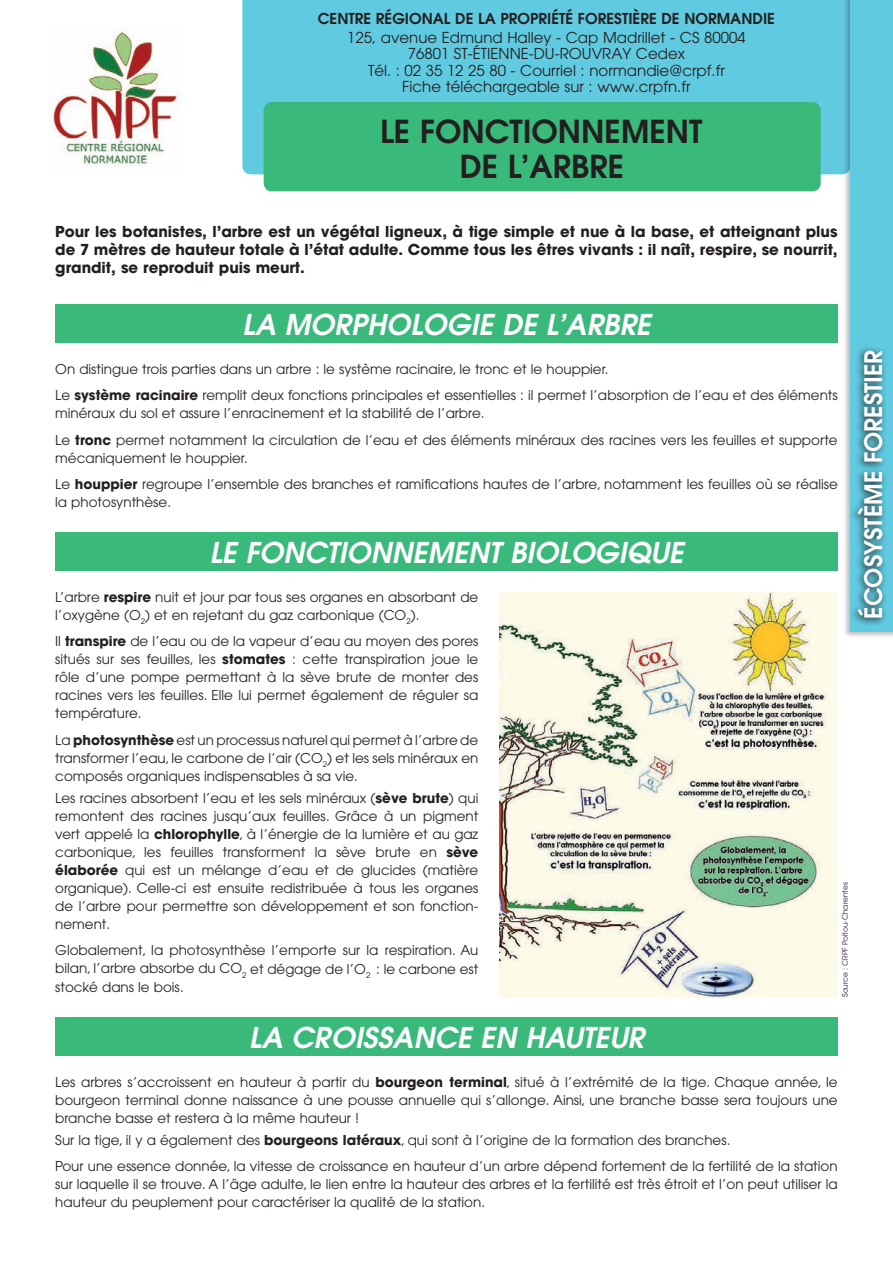
<style>
.page{position:relative;width:893px;height:1263px;background:#fff}
.page>*{position:absolute;margin:0;border:0;box-sizing:border-box;transform-origin:0 0}
.Titre{font:600 31.5px/34.5px "Avant Garde";color:#231f20;text-align:center}
.TEXTE_TEXTE{font:italic 600 28.5px "Avant Garde";color:#fff}
.Titre-2{font:600 24px "Avant Garde";color:#fff}
.TEXTE_TEXTE-2{font:700 15px/18px "Avant Garde";color:#231f20;text-align:justify}
.t1{font:15px/16.5px "Avant Garde";color:#231f20;text-align:center}
.t2{font:600 15px "Avant Garde";color:#231f20}
.TEXTE_TEXTE-3{font:13.5px/18px "Avant Garde";color:#231f20;text-align:justify}
.t3{font:7.5px "Avant Garde";color:#231f20}
.s1{font-weight:700}
</style>
<div class="page">
<div style="left:242px;top:0;width:600px;height:174px;background:#60cae1"></div>
<div style="left:264px;top:102px;width:557px;height:89px;background:#39b97a;border-radius:9px"></div>
<div style="left:842px;top:0;width:51px;height:638px;background:#231f20;opacity:.3"></div>
<div style="left:850px;top:0;width:43px;height:631px;background:#60cae1"></div>
<svg style="left:849px;top:345px;width:36px;height:280px"></svg>
<div style="left:55px;top:304px;width:783px;height:38px;background:#39b97a"></div>
<img style="left:52px;top:29px;width:126px;height:138px">
<div style="left:55px;top:532px;width:783px;height:38px;background:#39b97a"></div>
<div style="left:55px;top:1017px;width:783px;height:38px;background:#39b97a"></div>
<img style="left:500px;top:592px;width:338px;height:405px">
<p class="t2" style="left:318px;top:9px;width:459px">CENTRE RÉGIONAL DE LA PROPRIÉTÉ FORESTIÈRE DE NORMANDIE</p>
<p class="t1" style="left:347px;top:29px;width:400px">125, avenue Edmund Halley - Cap Madrillet - CS 80004<br>76801 ST-ÉTIENNE-DU-ROUVRAY Cedex<br>Tél. : 02 35 12 25 80 - Courriel : normandie@crpf.fr Fiche téléchargeable sur : www.crpfn.fr</p>
<p class="Titre" style="left:380px;top:114px;width:324px">LE FONCTIONNEMENT<br>DE L’ARBRE</p>
<p class="TEXTE_TEXTE-2" style="left:55px;top:223px;width:784px">Pour les botanistes, l’arbre est un végétal ligneux, à tige simple et nue à la base, et atteignant plus de 7 mètres de hauteur totale à l’état adulte. Comme tous les êtres vivants : il naît, respire, se nourrit, grandit, se reproduit puis meurt.</p>
<p class="TEXTE_TEXTE" style="left:242px;top:306px;width:410px">LA MORPHOLOGIE DE L’ARBRE</p>
<p class="TEXTE_TEXTE-3" style="left:55px;top:360px;width:555px">On distingue trois parties dans un arbre : le système racinaire, le tronc et le houppier.</p>
<p class="TEXTE_TEXTE-3" style="left:55px;top:386px;width:784px">Le <span class="s1">système racinaire</span> remplit deux fonctions principales et essentielles : il permet l’absorption de l’eau et des éléments minéraux du sol et assure l’enracinement et la stabilité de l’arbre.</p>
<p class="TEXTE_TEXTE-3" style="left:55px;top:431px;width:784px">Le <span class="s1">tronc</span> permet notamment la circulation de l’eau et des éléments minéraux des racines vers les feuilles et supporte mécaniquement le houppier.</p>
<p class="TEXTE_TEXTE-3" style="left:55px;top:475px;width:784px">Le <span class="s1">houppier</span> regroupe l’ensemble des branches et ramifications hautes de l’arbre, notamment les feuilles où se réalise la photosynthèse.</p>
<p class="TEXTE_TEXTE" style="left:209px;top:534px;width:476px">LE FONCTIONNEMENT BIOLOGIQUE</p>
<p class="TEXTE_TEXTE-3" style="left:55px;top:588px;width:425px">L’arbre <span class="s1">respire</span> nuit et jour par tous ses organes en absorbant de l’oxygène (O<sub>2</sub>) et en rejetant du gaz carbonique (CO<sub>2</sub>).</p>
<p class="TEXTE_TEXTE-3" style="left:55px;top:632px;width:425px">Il <span class="s1">transpire</span> de l’eau ou de la vapeur d’eau au moyen des pores situés sur ses feuilles, les <span class="s1">stomates</span> : cette transpiration joue le rôle d’une pompe permettant à la sève brute de monter des racines vers les feuilles. Elle lui permet également de réguler sa température.</p>
<p class="TEXTE_TEXTE-3" style="left:55px;top:731px;width:425px">La <span class="s1">photosynthèse</span> est un processus naturel qui permet à l’arbre de transformer l’eau, le carbone de l’air (CO<sub>2</sub>) et les sels minéraux en composés organiques indispensables à sa vie.</p>
<p class="TEXTE_TEXTE-3" style="left:55px;top:789px;width:425px">Les racines absorbent l’eau et les sels minéraux (<span class="s1">sève brute</span>) qui remontent des racines jusqu’aux feuilles. Grâce à un pigment vert appelé la <span class="s1">chlorophylle</span>, à l’énergie de la lumière et au gaz carbonique, les feuilles transforment la sève brute en <span class="s1">sève élaborée</span> qui est un mélange d’eau et de glucides (matière organique). Celle-ci est ensuite redistribuée à tous les organes de l’arbre pour permettre son développement et son fonction&shy;nement.</p>
<p class="TEXTE_TEXTE-3" style="left:55px;top:941px;width:425px">Globalement, la photosynthèse l’emporte sur la respiration. Au bilan, l’arbre absorbe du CO<sub>2</sub> et dégage de l’O<sub>2</sub> : le carbone est stocké dans le bois.</p>
<p class="TEXTE_TEXTE" style="left:249px;top:1019px;width:397px">LA CROISSANCE EN HAUTEUR</p>
<p class="TEXTE_TEXTE-3" style="left:55px;top:1073px;width:784px">Les arbres s’accroissent en hauteur à partir du <span class="s1">bourgeon terminal</span>, situé à l’extrémité de la tige. Chaque année, le bourgeon terminal donne naissance à une pousse annuelle qui s’allonge. Ainsi, une branche basse sera toujours une branche basse et restera à la même hauteur !</p>
<p class="TEXTE_TEXTE-3" style="left:55px;top:1131px;width:677px">Sur la tige, il y a également des <span class="s1">bourgeons latéraux</span>, qui sont à l’origine de la formation des branches.</p>
<p class="TEXTE_TEXTE-3" style="left:55px;top:1157px;width:784px">Pour une essence donnée, la vitesse de croissance en hauteur d’un arbre dépend fortement de la fertilité de la station sur laquelle il se trouve. A l’âge adulte, le lien entre la hauteur des arbres et la fertilité est très étroit et l’on peut utiliser la hauteur du peuplement pour caractériser la qualité de la station.</p>
<p class="t3" style="left:841px;top:997px;width:116px;rotate:-90deg">Source : CRPF Poitou-Charentes</p>
<p class="Titre-2" style="left:858px;top:619px;width:270px;rotate:-90deg">ÉCOSYSTÈME FORESTIER</p>
</div>
